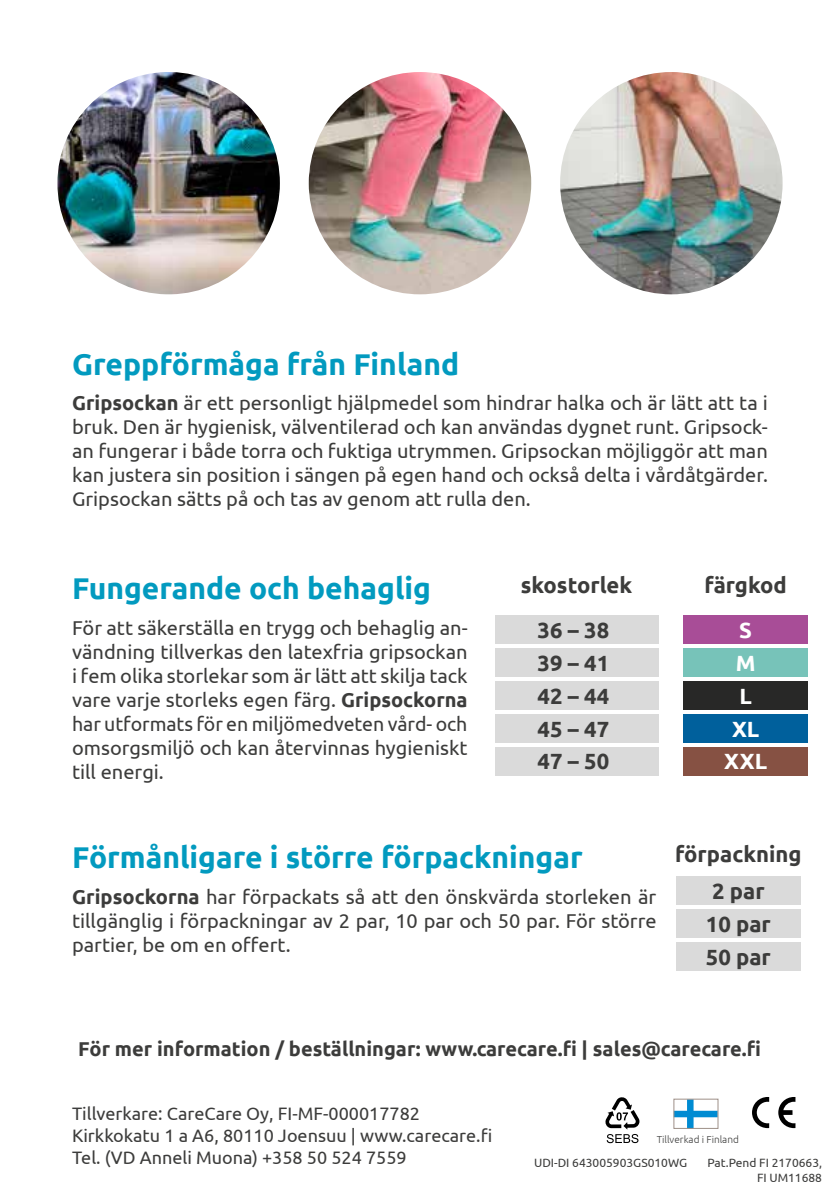
<style>
.page{position:relative;width:840px;height:1191px;background:#fff}
.page>*{position:absolute;margin:0;border:0;box-sizing:border-box;transform-origin:0 0}
.t1{font:700 30px "Ubuntu";color:#029abf}
.t2{font:700 22px/32.8px "Ubuntu";color:#3c3c3b;text-align:center}
.t3{font:700 22px/32.8px "Ubuntu";color:#fff;text-align:center}
.t4{font:20px/24px "Ubuntu";color:#3c3c3b;text-align:justify}
.t5{font:700 20px "Ubuntu";color:#3c3c3b}
.t6{font:18px/21.6px "Ubuntu";color:#3c3c3b}
.t7{font:12px/14.4px "Ubuntu";color:#3c3c3b;text-align:right}
.t8{font:10.8px "Arial";color:#000}
.t9{font:300 10px "Ubuntu";color:#3c3c3b}
.s1{font-weight:700}
</style>
<div class="page">
<svg style="left:675px;top:1101px;width:40px;height:25px"></svg>
<div style="left:673px;top:1099px;width:44px;height:29px;border:1px solid #9e9088"></div>
<svg style="left:752px;top:1097px;width:16px;height:31px"></svg>
<svg style="left:778px;top:1097px;width:17px;height:31px"></svg>
<svg style="left:605px;top:1097px;width:35px;height:46px"></svg>
<img style="left:57px;top:72px;width:223px;height:222px;border-radius:110px">
<img style="left:308px;top:72px;width:223px;height:222px;border-radius:111px">
<img style="left:559px;top:72px;width:223px;height:222px;border-radius:111px">
<div style="left:675px;top:876px;width:125px;height:29px;background:#dadada"></div>
<div style="left:675px;top:910px;width:125px;height:28px;background:#dadada"></div>
<div style="left:675px;top:943px;width:125px;height:28px;background:#dadada"></div>
<div style="left:683px;top:616px;width:124px;height:28px;background:#a84d97"></div>
<div style="left:683px;top:649px;width:124px;height:28px;background:#77c3b9"></div>
<div style="left:683px;top:682px;width:124px;height:28px;background:#282827"></div>
<div style="left:683px;top:715px;width:124px;height:28px;background:#00609c"></div>
<div style="left:683px;top:747px;width:124px;height:28px;background:#865143"></div>
<div style="left:494px;top:616px;width:164px;height:28px;background:#dadada"></div>
<div style="left:494px;top:649px;width:164px;height:28px;background:#dadada"></div>
<div style="left:494px;top:682px;width:164px;height:28px;background:#dadada"></div>
<div style="left:494px;top:715px;width:164px;height:28px;background:#dadada"></div>
<div style="left:494px;top:747px;width:164px;height:28px;background:#dadada"></div>
<h1 class="t1" style="left:72px;top:346px;width:388px">Greppförmåga från Finland</h1>
<p class="t4" style="left:72px;top:390px;width:697px"><span class="s1">Gripsockan</span> är ett personligt hjälpmedel som hindrar halka och är lätt att ta i bruk. Den är hygienisk, välventilerad och kan användas dygnet runt. Gripsock&shy;an fungerar i både torra och fuktiga utrymmen. Gripsockan möjliggör att man kan justera sin position i sängen på egen hand och också delta i vårdåtgärder.<br>Gripsockan sätts på och tas av genom att rulla den.</p>
<h1 class="t1" style="left:72px;top:570px;width:360px">Fungerande och behaglig</h1>
<p class="t4" style="left:72px;top:615px;width:397px">För att säkerställa en trygg och behaglig an&shy;vändning tillverkas den latexfria gripsockan i fem olika storlekar som är lätt att skilja tack vare varje storleks egen färg. <span class="s1">Gripsockorna </span>har utformats för en miljömedveten vård- och omsorgsmiljö och kan återvinnas hygieniskt till energi.</p>
<p class="t2" style="left:520px;top:568px;width:113px">skostorlek</p>
<p class="t2" style="left:704px;top:568px;width:83px">färgkod</p>
<p class="t2" style="left:537px;top:613px;width:73px;text-align:justify">36 – 38<br>39 – 41<br>42 – 44<br>45 – 47<br>47 – 50</p>
<p class="t3" style="left:723px;top:613px;width:44px">S<br>M<br>L<br>XL<br>XXL</p>
<h1 class="t1" style="left:72px;top:839px;width:512px">Förmånligare i större förpackningar</h1>
<p class="t4" style="left:72px;top:884px;width:585px"><span class="s1">Gripsockorna</span> har förpackats så att den önskvärda storleken är tillgänglig i förpackningar av 2 par, 10 par och 50 par. För större partier, be om en offert.</p>
<p class="t2" style="left:674px;top:835px;width:128px;line-height:36.8px">förpackning<br>2 par</p>
<p class="t2" style="left:705px;top:907px;width:67px;text-align:left">10 par<br>50 par</p>
<p class="t5" style="left:78px;top:1036px;width:684px">För mer information / beställningar: www.carecare.fi sales@carecare.fi</p>
<p class="t6" style="left:72px;top:1102px;width:421px">Tillverkare: CareCare Oy, FI-MF-000017782<br>Kirkkokatu 1 a A6, 80110 Joensuu | www.carecare.fi<br>Tel. (VD Anneli Muona) +358 50 524 7559</p>
<p class="t8" style="left:667px;top:1129px;width:54px">Valmistettu</p>
<p class="t9" style="left:656px;top:1133px;width:84px">Tillverkad i Finland</p>
<p class="t7" style="left:533px;top:1155px;width:154px">UDI-DI 643005903GS010WG</p>
<p class="t7" style="left:707px;top:1155px;width:116px">Pat.Pend FI 2170663,<br>FI UM11688</p>
</div>
